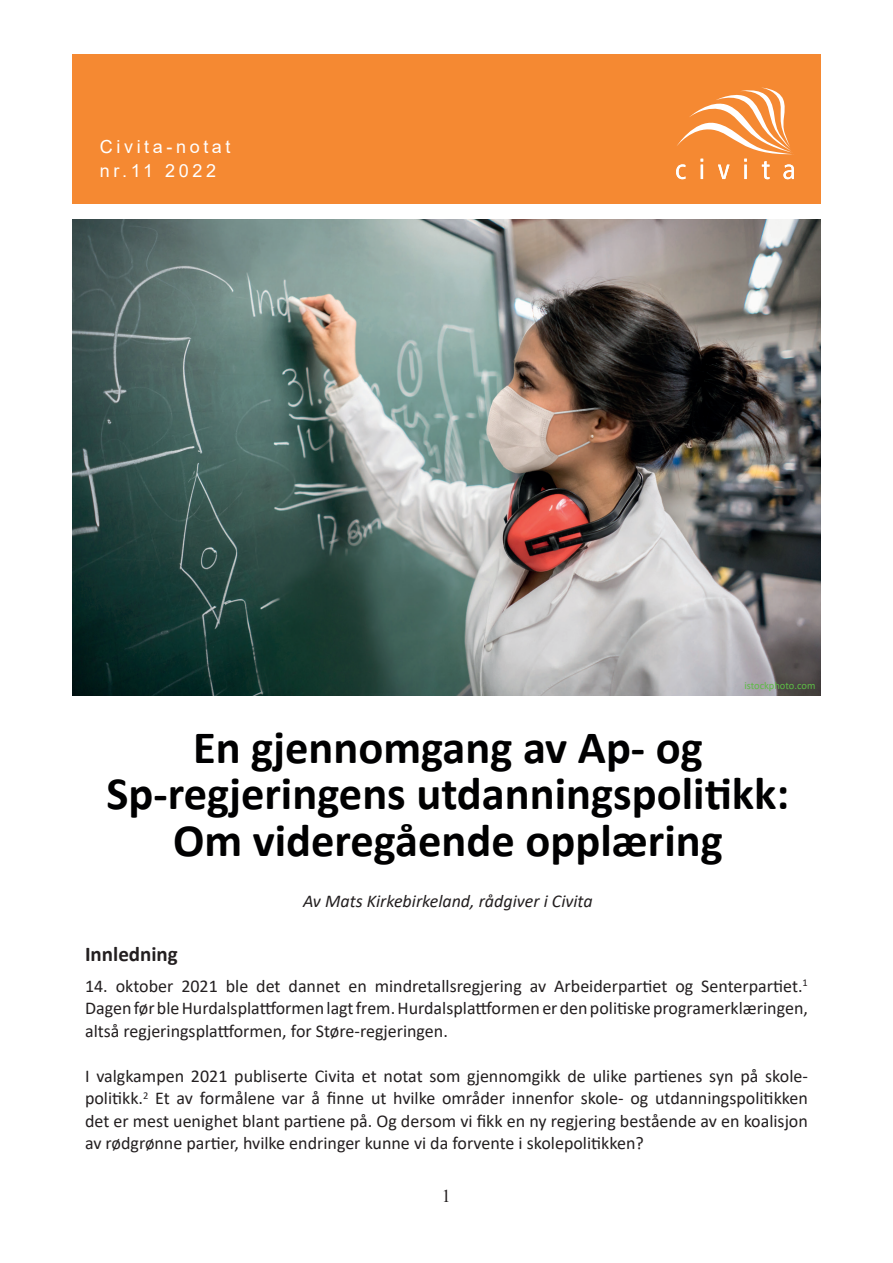
<style>
.page{position:relative;width:893px;height:1263px;background:#fff}
.page>*{position:absolute;margin:0;border:0;box-sizing:border-box;transform-origin:0 0}
.t1{font:700 46.5px/46.5px "Calibri";color:#000001;text-align:center}
.t2{font:700 21px "Calibri";color:#231f20}
.t3{font:18px/22.5px "Calibri";color:#231f20;text-align:justify}
.t4{font:italic 18px "Calibri";color:#231f20}
.t5{font:18px/24px "Arial";letter-spacing:.2em;color:#fff}
.t6{font:18px "Times New Roman";color:#231f20}
.t7{font:10.5px "Calibri";color:#5dbb46}
</style>
<div class="page">
<div style="left:72px;top:54px;width:749px;height:44px;background:#f58932"></div>
<img style="left:72px;top:219px;width:749px;height:476px">
<div style="left:72px;top:60px;width:749px;height:144px;background:#f58932"></div>
<svg style="left:676px;top:87px;width:118px;height:92px"></svg>
<p class="t5" style="left:100px;top:135px;width:132px">Civita-notat nr.11 2022</p>
<p class="t7" style="left:744px;top:678px;width:73px">istockphoto.com</p>
<h1 class="t1" style="left:107px;top:723px;width:684px">En gjennomgang av Ap- og<br>Sp-regjeringens utdanningspolitikk:<br>Om videregående opplæring</h1>
<p class="t4" style="left:303px;top:888px;width:291px">Av Mats Kirkebirkeland, rådgiver i Civita</p>
<p class="t2" style="left:85px;top:939px;width:94px">Innledning</p>
<p class="t3" style="left:85px;top:974px;width:724px">14. oktober 2021 ble det dannet en mindretallsregjering av Arbeiderpartiet og Senterpartiet.<sup>1<br></sup>Dagen før ble Hurdalsplattformen lagt frem. Hurdalsplattformen er den politiske programerklæringen, altså regjeringsplattformen, for Støre-regjeringen.</p>
<p class="t3" style="left:85px;top:1064px;width:724px">I valgkampen 2021 publiserte Civita et notat som gjennomgikk de ulike partienes syn på skole&shy;politikk.<sup>2</sup> Et av formålene var å finne ut hvilke områder innenfor skole- og utdanningspolitikken det er mest uenighet blant partiene på. Og dersom vi fikk en ny regjering bestående av en koalisjon av rødgrønne partier, hvilke endringer kunne vi da forvente i skolepolitikken?</p>
<p class="t6" style="left:442px;top:1183px;width:10px">1</p>
</div>
